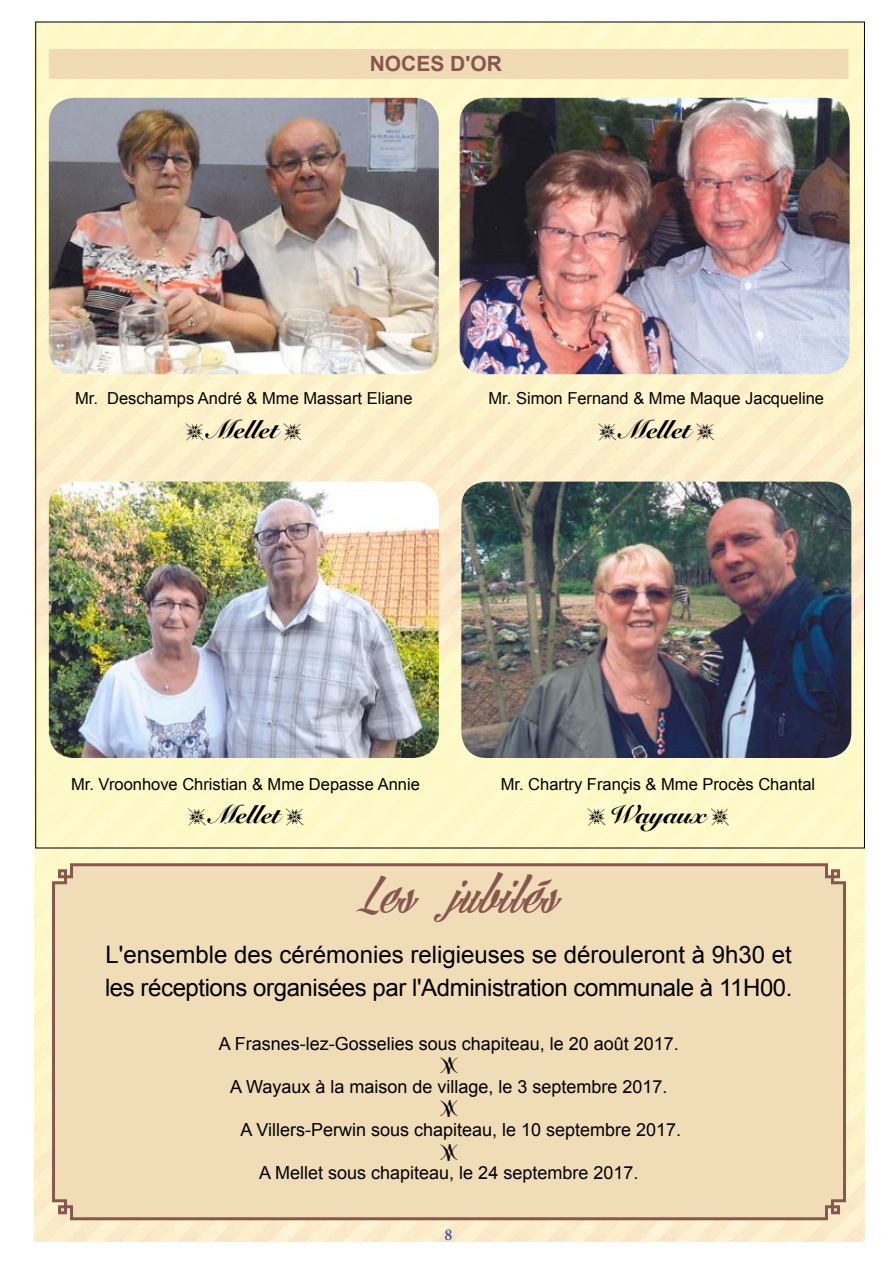
<style>
.page{position:relative;width:893px;height:1263px;background:#fff}
.page>*{position:absolute;margin:0;border:0;box-sizing:border-box;transform-origin:0 0}
.t1{font:45px "Angilla Tattoo Personal Use";letter-spacing:.05em;color:#87574f}
.t2{font:900 25.5px "Snell Roundhand";color:#000}
.t3{font:24px/32.4px "Arial";letter-spacing:-.02em;color:#000}
.t4{font:700 21px "Arial";color:#87574f}
.t5{font:18px "Arial";color:#000}
.t6{font:16.5px "Arial";color:#000}
.t7{font:16.5px "Minion Pro";color:#283583}
</style>
<div class="page">
<img style="left:35px;top:24px;width:830px;height:1217px">
<div style="left:49px;top:49px;width:799px;height:30px;background:#f0dbb6"></div>
<img style="left:49px;top:98px;width:390px;height:276px">
<img style="left:460px;top:98px;width:390px;height:276px">
<img style="left:49px;top:482px;width:390px;height:276px">
<img style="left:461px;top:482px;width:390px;height:276px">
<div style="left:51px;top:862px;width:796px;height:360px;background:#f1dcb8"></div>
<div style="left:446px;top:1230px;width:6px;height:10px;background:#daeae8;opacity:.75"></div>
<svg style="left:186px;top:423px;width:18px;height:17px"></svg>
<svg style="left:284px;top:423px;width:17px;height:17px"></svg>
<svg style="left:188px;top:808px;width:18px;height:17px"></svg>
<svg style="left:286px;top:808px;width:18px;height:17px"></svg>
<svg style="left:598px;top:423px;width:18px;height:17px"></svg>
<svg style="left:696px;top:423px;width:18px;height:17px"></svg>
<svg style="left:588px;top:808px;width:17px;height:17px"></svg>
<svg style="left:711px;top:808px;width:18px;height:17px"></svg>
<svg style="left:440px;top:1057px;width:17px;height:17px"></svg>
<svg style="left:440px;top:1100px;width:17px;height:17px"></svg>
<svg style="left:440px;top:1144px;width:17px;height:16px"></svg>
<p class="t4" style="left:370px;top:50px;width:134px">NOCES D'OR</p>
<p class="t6" style="left:75px;top:387px;width:339px">Mr. Deschamps André &amp; Mme Massart Eliane</p>
<h2 class="t2" style="left:208px;top:414px;width:71px">Mellet</h2>
<p class="t6" style="left:488px;top:387px;width:337px">Mr. Simon Fernand &amp; Mme Maque Jacqueline</p>
<h2 class="t2" style="left:621px;top:414px;width:71px">Mellet</h2>
<p class="t6" style="left:71px;top:773px;width:350px">Mr. Vroonhove Christian &amp; Mme Depasse Annie</p>
<p class="t6" style="left:501px;top:773px;width:316px">Mr. Chartry Françis &amp; Mme Procès Chantal</p>
<h2 class="t2" style="left:210px;top:799px;width:71px">Mellet</h2>
<h2 class="t2" style="left:610px;top:799px;width:97px">Wayaux</h2>
<h1 class="t1" style="left:355px;top:862px;width:205px">Les jubilés</h1>
<h3 class="t3" style="left:105px;top:939px;width:689px">L'ensemble des cérémonies religieuses se dérouleront à 9h30 et les réceptions organisées par l'Administration communale à 11H00.</h3>
<p class="t5" style="left:219px;top:1031px;width:462px">A Frasnes-lez-Gosselies sous chapiteau, le 20 août 2017.</p>
<p class="t5" style="left:230px;top:1075px;width:439px">A Wayaux à la maison de village, le 3 septembre 2017.</p>
<p class="t5" style="left:240px;top:1118px;width:442px">A Villers-Perwin sous chapiteau, le 10 septembre 2017.</p>
<p class="t5" style="left:259px;top:1161px;width:381px">A Mellet sous chapiteau, le 24 septembre 2017.</p>
<p class="t7" style="left:444px;top:1223px;width:9px">8</p>
</div>
